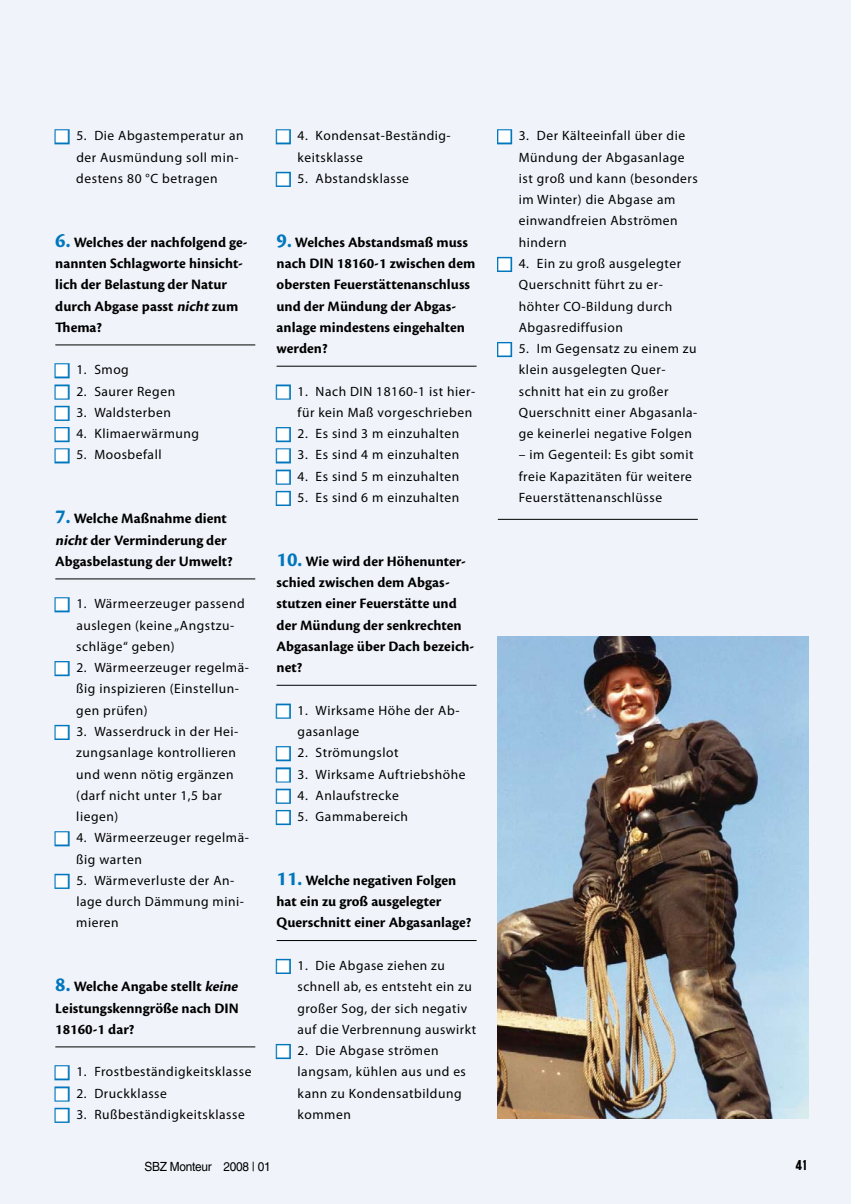
<style>
.page{position:relative;width:851px;height:1204px;background:#fff}
.page>*{position:absolute;margin:0;border:0;box-sizing:border-box;transform-origin:0 0}
.t1{font:700 15px/21.3px "Cronos Pro";color:#000}
.t2{font:13.5px/21.3px "Myriad Pro";letter-spacing:.04em;color:#000}
.t3{font:800 condensed 13.5px "Tempo Std";color:#000}
.t4{font:12.6px "Helvetica LT Std";letter-spacing:-.02em;color:#000;scale:.94 1}
.s1{color:#fff}
.s2{font-size:21px;color:#0076bd}
.s3{font-style:italic}
</style>
<div class="page">
<div style="left:0;top:0;width:850px;height:1203px;background:#f0f4fa"></div>
<img style="left:497px;top:636px;width:311px;height:482px">
<hr style="left:55px;top:344px;width:200px;height:1px;background:#000">
<hr style="left:55px;top:578px;width:200px;height:1px;background:#000">
<hr style="left:55px;top:1046px;width:200px;height:1px;background:#000">
<div style="left:54px;top:129px;width:16px;height:15px;border:3px solid #0076bd"></div>
<div style="left:54px;top:363px;width:16px;height:15px;border:3px solid #0076bd"></div>
<div style="left:54px;top:384px;width:16px;height:15px;border:3px solid #0076bd"></div>
<div style="left:54px;top:406px;width:16px;height:15px;border:3px solid #0076bd"></div>
<div style="left:54px;top:427px;width:16px;height:15px;border:3px solid #0076bd"></div>
<div style="left:54px;top:448px;width:16px;height:15px;border:3px solid #0076bd"></div>
<div style="left:54px;top:597px;width:16px;height:15px;border:3px solid #0076bd"></div>
<div style="left:54px;top:661px;width:16px;height:15px;border:3px solid #0076bd"></div>
<div style="left:54px;top:724px;width:16px;height:16px;border:3px solid #0076bd"></div>
<div style="left:54px;top:831px;width:16px;height:15px;border:3px solid #0076bd"></div>
<div style="left:54px;top:873px;width:16px;height:15px;border:3px solid #0076bd"></div>
<div style="left:54px;top:1065px;width:16px;height:15px;border:3px solid #0076bd"></div>
<div style="left:54px;top:1086px;width:16px;height:15px;border:3px solid #0076bd"></div>
<div style="left:54px;top:1107px;width:16px;height:15px;border:3px solid #0076bd"></div>
<hr style="left:276px;top:366px;width:200px;height:1px;background:#000">
<hr style="left:276px;top:685px;width:200px;height:1px;background:#000">
<hr style="left:276px;top:940px;width:200px;height:1px;background:#000">
<div style="left:276px;top:129px;width:15px;height:15px;border:3px solid #0076bd"></div>
<div style="left:276px;top:172px;width:15px;height:15px;border:3px solid #0076bd"></div>
<div style="left:276px;top:384px;width:15px;height:15px;border:3px solid #0076bd"></div>
<div style="left:276px;top:427px;width:15px;height:15px;border:3px solid #0076bd"></div>
<div style="left:276px;top:448px;width:15px;height:15px;border:3px solid #0076bd"></div>
<div style="left:276px;top:469px;width:15px;height:15px;border:3px solid #0076bd"></div>
<div style="left:276px;top:491px;width:15px;height:15px;border:3px solid #0076bd"></div>
<div style="left:276px;top:703px;width:15px;height:15px;border:3px solid #0076bd"></div>
<div style="left:276px;top:746px;width:15px;height:15px;border:3px solid #0076bd"></div>
<div style="left:276px;top:767px;width:15px;height:15px;border:3px solid #0076bd"></div>
<div style="left:276px;top:788px;width:15px;height:15px;border:3px solid #0076bd"></div>
<div style="left:276px;top:809px;width:15px;height:16px;border:3px solid #0076bd"></div>
<div style="left:276px;top:958px;width:15px;height:15px;border:3px solid #0076bd"></div>
<div style="left:276px;top:1043px;width:15px;height:15px;border:3px solid #0076bd"></div>
<hr style="left:497px;top:519px;width:200px;height:1px;background:#000">
<div style="left:497px;top:129px;width:15px;height:15px;border:3px solid #0076bd"></div>
<div style="left:497px;top:257px;width:15px;height:15px;border:3px solid #0076bd"></div>
<div style="left:497px;top:342px;width:15px;height:15px;border:3px solid #0076bd"></div>
<p class="t2" style="left:76px;top:125px;width:169px;text-indent:-21px"><span class="s1">•</span> 5. Die Abgastemperatur an der Ausmündung soll min&shy;destens 80 °C betragen</p>
<p class="t1" style="left:55px;top:232px;width:194px"><span class="s2">6.</span> Welches der nachfolgend ge&shy;nannten Schlagworte hinsicht&shy;lich der Belastung der Natur durch Abgase passt <span class="s3">nicht</span>zum<br>Thema?</p>
<p class="t2" style="left:55px;top:359px;width:75px"><span class="s1">•</span> 1. Smog</p>
<p class="t2" style="left:55px;top:380px;width:121px"><span class="s1">•</span> 2. Saurer Regen</p>
<p class="t2" style="left:55px;top:401px;width:117px"><span class="s1">•</span> 3. Waldsterben</p>
<p class="t2" style="left:55px;top:423px;width:145px"><span class="s1">•</span> 4. Klimaerwärmung</p>
<p class="t2" style="left:55px;top:444px;width:108px"><span class="s1">•</span> 5. Moosbefall</p>
<p class="t1" style="left:55px;top:508px;width:179px"><span class="s2">7.</span> Welche Maßnahme dient <span class="s3">nicht</span>der Verminderung der<br>Abgasbelastung der Umwelt?</p>
<p class="t2" style="left:76px;top:593px;width:170px;text-indent:-21px"><span class="s1">•</span> 1. Wärmeerzeuger passend auslegen (keine „Angstzu&shy;schläge“ geben)</p>
<p class="t2" style="left:76px;top:656px;width:174px;text-indent:-21px"><span class="s1">•</span> 2. Wärmeerzeuger regelmä&shy;ßig inspizieren (Einstellun&shy;gen prüfen)</p>
<p class="t2" style="left:76px;top:720px;width:163px;text-indent:-21px"><span class="s1">•</span> 3. Wasserdruck in der Hei&shy;zungsanlage kontrollieren und wenn nötig ergänzen (darf nicht unter 1,5 bar liegen)</p>
<p class="t2" style="left:76px;top:827px;width:174px;text-indent:-21px"><span class="s1">•</span> 4. Wärmeerzeuger regelmä&shy;ßig warten</p>
<p class="t2" style="left:76px;top:869px;width:169px;text-indent:-21px"><span class="s1">•</span> 5. Wärmeverluste der An&shy;lage durch Dämmung mini&shy;mieren</p>
<p class="t1" style="left:55px;top:976px;width:187px"><span class="s2">8.</span> Welche Angabe stellt <span class="s3">keine<br></span>Leistungskenngröße nach DIN<br>18160-1 dar?</p>
<p class="t2" style="left:55px;top:1060px;width:198px"><span class="s1">•</span> 1. Frostbeständigkeitsklasse</p>
<p class="t2" style="left:55px;top:1082px;width:113px"><span class="s1">•</span> 2. Druckklasse</p>
<p class="t2" style="left:55px;top:1103px;width:191px"><span class="s1">•</span> 3. Rußbeständigkeitsklasse</p>
<p class="t2" style="left:297px;top:125px;width:155px;text-indent:-21px"><span class="s1">•</span> 4. Kondensat-Beständig&shy;keitsklasse</p>
<p class="t2" style="left:276px;top:167px;width:134px"><span class="s1">•</span> 5. Abstandsklasse</p>
<p class="t1" style="left:276px;top:232px;width:200px"><span class="s2">9.</span> Welches Abstandsmaß muss nach DIN 18160-1 zwischen dem obersten Feuerstättenanschluss und der Mündung der Abgas&shy;anlage mindestens eingehalten werden?</p>
<p class="t2" style="left:276px;top:380px;width:200px;text-align:right"><span class="s1">•</span> 1. Nach DIN 18160-1 ist hier&shy;für kein Maß vorgeschrieben</p>
<p class="t2" style="left:276px;top:423px;width:184px"><span class="s1">•</span> 2. Es sind 3 m einzuhalten</p>
<p class="t2" style="left:276px;top:444px;width:184px"><span class="s1">•</span> 3. Es sind 4 m einzuhalten</p>
<p class="t2" style="left:276px;top:465px;width:184px"><span class="s1">•</span> 4. Es sind 5 m einzuhalten</p>
<p class="t2" style="left:276px;top:486px;width:184px"><span class="s1">•</span> 5. Es sind 6 m einzuhalten</p>
<p class="t1" style="left:276px;top:550px;width:199px"><span class="s2">10.</span> Wie wird der Höhenunter&shy;schied zwischen dem Abgas&shy;stutzen einer Feuerstätte und der Mündung der senkrechten<br>Abgasanlage über Dach bezeich&shy;net?</p>
<p class="t2" style="left:297px;top:699px;width:163px;text-indent:-21px"><span class="s1">•</span> 1. Wirksame Höhe der Ab&shy;gasanlage</p>
<p class="t2" style="left:276px;top:741px;width:123px"><span class="s1">•</span> 2. Strömungslot</p>
<p class="t2" style="left:276px;top:763px;width:190px"><span class="s1">•</span> 3. Wirksame Auftriebshöhe</p>
<p class="t2" style="left:276px;top:784px;width:124px"><span class="s1">•</span> 4. Anlaufstrecke</p>
<p class="t2" style="left:276px;top:805px;width:133px"><span class="s1">•</span> 5. Gammabereich</p>
<p class="t1" style="left:276px;top:869px;width:196px"><span class="s2">11.</span> Welche negativen Folgen hat ein zu groß ausgelegter<br>Querschnitt einer Abgasanlage?</p>
<p class="t2" style="left:297px;top:954px;width:180px;text-indent:-21px"><span class="s1">•</span> 1. Die Abgase ziehen zu schnell ab, es entsteht ein zu großer Sog, der sich negativ auf die Verbrennung auswirkt</p>
<p class="t2" style="left:297px;top:1039px;width:170px;text-indent:-21px"><span class="s1">•</span> 2. Die Abgase strömen langsam, kühlen aus und es kann zu Kondensatbildung kommen</p>
<p class="t2" style="left:518px;top:125px;width:180px;text-indent:-21px"><span class="s1">•</span> 3. Der Kälteeinfall über die<br>Mündung der Abgasanlage ist groß und kann (besonders im Winter) die Abgase am einwandfreien Abströmen hindern</p>
<p class="t2" style="left:518px;top:252px;width:164px;text-indent:-21px"><span class="s1">•</span> 4. Ein zu groß ausgelegter<br>Querschnitt führt zu er&shy;höhter CO-Bildung durch<br>Abgasrediffusion</p>
<p class="t2" style="left:518px;top:338px;width:180px;text-indent:-21px"><span class="s1">•</span> 5. Im Gegensatz zu einem zu klein ausgelegten Quer&shy;schnitt hat ein zu großer<br>Querschnitt einer Abgasanla&shy;ge keinerlei negative Folgen</p>
<p class="t2" style="left:518px;top:444px;width:176px;text-align:justify">– im Gegenteil: Es gibt somit freie Kapazitäten für weitere Feuerstättenanschlüsse</p>
<p class="t4" style="left:144px;top:1159px;width:136px">SBZ Monteur 2008 | 01</p>
<p class="t3" style="left:795px;top:1156px;width:14px">41</p>
</div>
